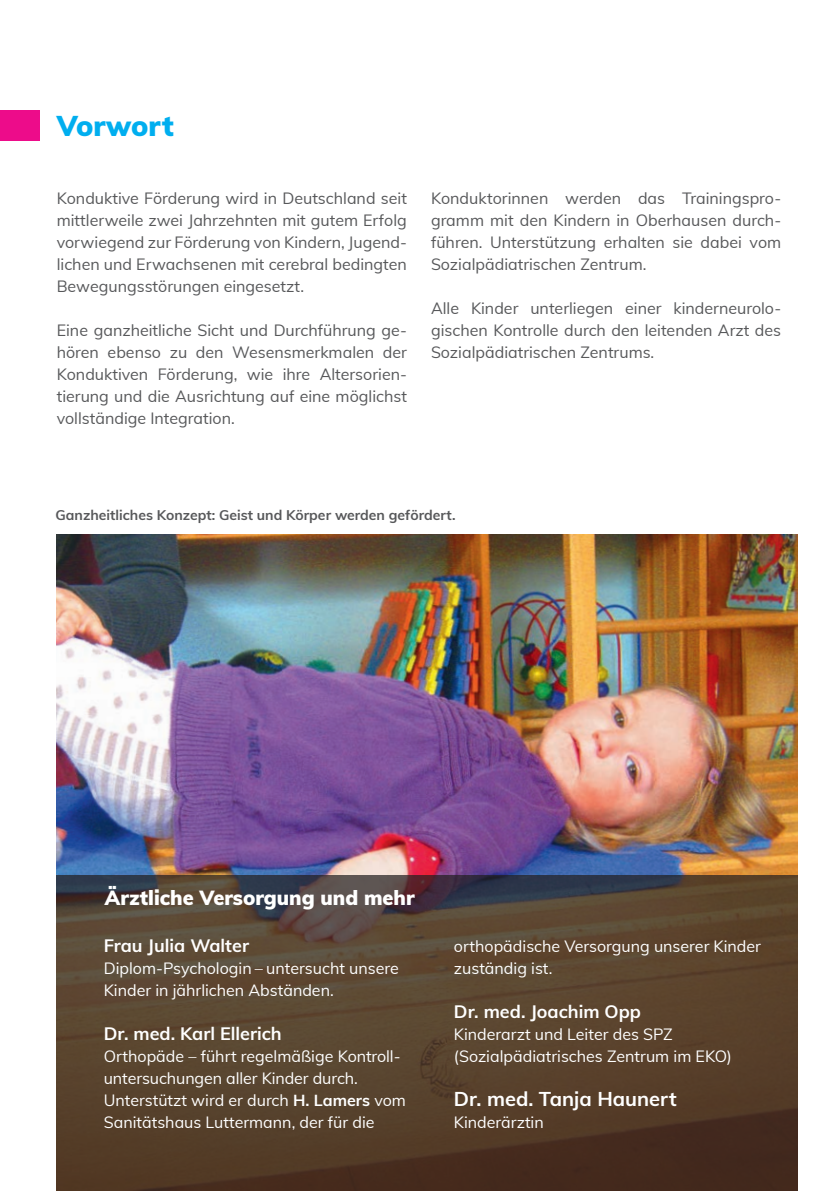
<style>
.page{position:relative;width:840px;height:1191px;background:#fff}
.page>*{position:absolute;margin:0;border:0;box-sizing:border-box;transform-origin:0 0}
.Überschrift{font:900 28px "Muli";color:#00aeef}
.Überschrift_Klein{font:900 20px "Muli";color:#fff}
.Fließtext{font:700 20px "Muli";color:#fff}
.Fließtext-2{font:700 18px "Muli";color:#fff}
.Fließtext-3{font:16px/22px "Muli";color:#57585a;text-align:justify}
.Fließtext-4{font:16px/22px "Muli";color:#fff}
.BU{font:700 14px "Muli";color:#57585a}
.s1{font-weight:700}
</style>
<div class="page">
<img style="left:57px;top:534px;width:740px;height:341px">
<svg style="left:56px;top:875px;width:741px;height:316px;background:#55402e"></svg>
<div style="left:0;top:111px;width:40px;height:30px;background:#ed0c8a"></div>
<p class="Überschrift" style="left:57px;top:105px;width:118px">Vorwort</p>
<p class="Fließtext-3" style="left:57px;top:186px;width:351px">Konduktive Förderung wird in Deutschland seit mittlerweile zwei Jahrzehnten mit gutem Erfolg vorwiegend zur Förderung von Kindern, Jugend&shy;lichen und Erwachsenen mit cerebral bedingten Bewegungsstörungen eingesetzt.</p>
<p class="Fließtext-3" style="left:57px;top:318px;width:351px">Eine ganzheitliche Sicht und Durchführung ge&shy;hören ebenso zu den Wesensmerkmalen der Konduktiven Förderung, wie ihre Altersorien&shy;tierung und die Ausrichtung auf eine möglichst vollständige Integration.</p>
<p class="Fließtext-3" style="left:431px;top:186px;width:351px">Konduktorinnen werden das Trainingspro&shy;gramm mit den Kindern in Oberhausen durch&shy;führen. Unterstützung erhalten sie dabei vom Sozialpädiatrischen Zentrum.</p>
<p class="Fließtext-3" style="left:431px;top:296px;width:351px">Alle Kinder unterliegen einer kinderneurolo&shy;gischen Kontrolle durch den leitenden Arzt des Sozialpädiatrischen Zentrums.</p>
<p class="BU" style="left:56px;top:505px;width:401px">Ganzheitliches Konzept: Geist und Körper werden gefördert.</p>
<p class="Überschrift_Klein" style="left:105px;top:883px;width:311px">Ärztliche Versorgung und mehr</p>
<p class="Fließtext-2" style="left:104px;top:932px;width:147px">Frau Julia Walter</p>
<p class="Fließtext-4" style="left:104px;top:956px;width:296px">Diplom-Psychologin – untersucht unsere<br>Kinder in jährlichen Abständen.</p>
<p class="Fließtext-2" style="left:104px;top:1020px;width:179px">Dr. med. Karl Ellerich</p>
<p class="Fließtext-4" style="left:104px;top:1044px;width:298px">Orthopäde – führt regelmäßige Kontroll&shy;untersuchungen aller Kinder durch.</p>
<p class="Fließtext-4" style="left:104px;top:1088px;width:303px">Unterstützt wird er durch <span class="s1">H. Lamers</span> vom<br>Sanitätshaus Luttermann, der für die</p>
<p class="Fließtext-4" style="left:453px;top:934px;width:308px">orthopädische Versorgung unserer Kinder zuständig ist.</p>
<p class="Fließtext-2" style="left:453px;top:998px;width:188px">Dr. med. Joachim Opp</p>
<p class="Fließtext-4" style="left:453px;top:1022px;width:220px">Kinderarzt und Leiter des SPZ</p>
<p class="Fließtext-4" style="left:453px;top:1044px;width:279px">(Sozialpädiatrisches Zentrum im EKO)</p>
<p class="Fließtext" style="left:453px;top:1084px;width:224px">Dr. med. Tanja Haunert</p>
<p class="Fließtext-4" style="left:453px;top:1110px;width:91px">Kinderärztin</p>
</div>
